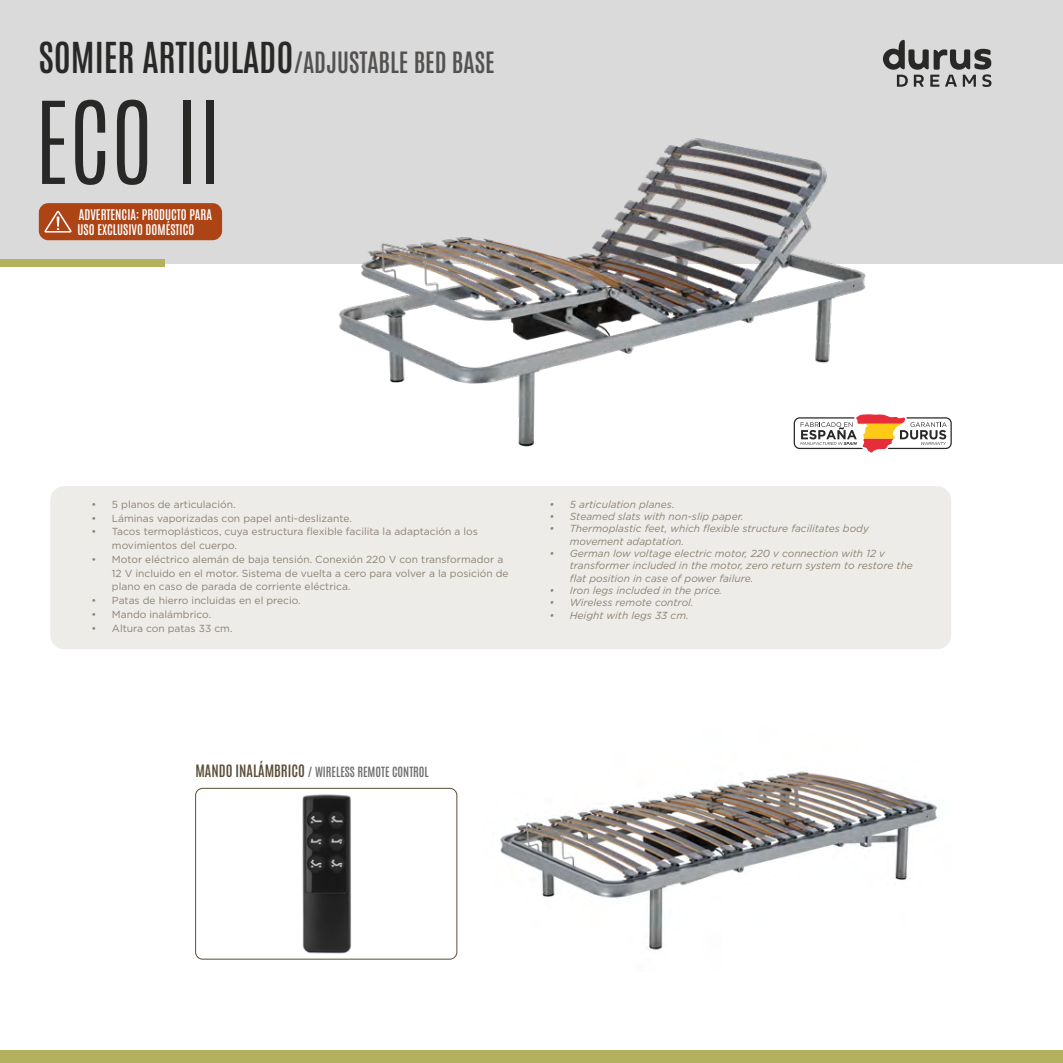
<style>
.page{position:relative;width:1063px;height:1063px;background:#fff}
.page>*{position:absolute;margin:0;border:0;box-sizing:border-box;transform-origin:0 0}
.t1{font:200 96.88px "Antonio";color:#282827}
.t2{font:600 25px "Antonio";color:#545251}
.t3{font:600 12.5px/15px "Antonio";color:#fff}
.t4{font:600 12px "Antonio";color:#706f6f}
.t5{font:10.25px/13.8px "Gotham";color:#5a4e3a}
.t6{font:italic 10.25px/12.2px "Gotham";color:#5a4e3a}
.s1{font-size:36.25px;color:#282827}
.s2{font-size:14.5px;color:#5a4e3a}
</style>
<div class="page">
<div style="left:0;top:0;width:1063px;height:263px;background:#dadada"></div>
<img style="left:500px;top:771px;width:437px;height:179px">
<svg style="left:883px;top:40px;width:109px;height:47px"></svg>
<div style="left:50px;top:486px;width:901px;height:163px;background:#eeece9;border-radius:14px"></div>
<img style="left:241px;top:138px;width:734px;height:309px">
<div style="left:0;top:1050px;width:1063px;height:13px;background:#b3b15d"></div>
<div style="left:0;top:259px;width:164px;height:8px;background:#b3b15d"></div>
<img style="left:293px;top:787px;width:66px;height:173px">
<div style="left:195px;top:788px;width:262px;height:171px;border:1px solid #5a4e3a;border-radius:7px"></div>
<svg style="left:794px;top:412px;width:158px;height:41px"></svg>
<div style="left:39px;top:203px;width:183px;height:37px;background:#ad4416;border-radius:9px"></div>
<svg style="left:44px;top:211px;width:28px;height:22px"></svg>
<h2 class="t2" style="left:39px;top:44px;width:457px"><span class="s1">SOMIER ARTICULADO</span>/ADJUSTABLE BED BASE</h2>
<h1 class="t1" style="left:35px;top:76px;width:189px">ECO II</h1>
<p class="t3" style="left:78px;top:207px;width:136px">ADVERTENCIA: PRODUCTO PARA<br>USO EXCLUSIVO DOMÉSTICO</p>
<p class="t5" style="left:91px;top:497px;width:146px">• 5 planos de articulación.</p>
<p class="t5" style="left:91px;top:511px;width:262px">• Láminas vaporizadas con papel anti-deslizante.</p>
<p class="t5" style="left:112px;top:525px;width:368px;text-indent:-21px">• Tacos termoplásticos, cuya estructura flexible facilita la adaptación a los movimientos del cuerpo.</p>
<p class="t5" style="left:112px;top:552px;width:398px;text-indent:-21px">• Motor eléctrico alemán de baja tensión. Conexión 220 V con transformador a<br>12 V incluido en el motor. Sistema de vuelta a cero para volver a la posición de plano en caso de parada de corriente eléctrica.</p>
<p class="t5" style="left:91px;top:593px;width:211px">• Patas de hierro incluidas en el precio.</p>
<p class="t5" style="left:91px;top:607px;width:121px">• Mando inalámbrico.</p>
<p class="t5" style="left:91px;top:621px;width:143px">• Altura con patas 33 cm.</p>
<p class="t6" style="left:549px;top:498px;width:127px">• 5 articulation planes.</p>
<p class="t6" style="left:549px;top:510px;width:196px">• Steamed slats with non-slip paper.</p>
<p class="t6" style="left:570px;top:522px;width:301px;text-indent:-21px">• Thermoplastic feet, which flexible structure facilitates body movement adaptation.</p>
<p class="t6" style="left:570px;top:547px;width:345px;text-indent:-21px">• German low voltage electric motor, 220 v connection with 12 v transformer included in the motor, zero return system to restore the flat position in case of power failure.</p>
<p class="t6" style="left:549px;top:584px;width:174px">• Iron legs included in the price.</p>
<p class="t6" style="left:549px;top:596px;width:146px">• Wireless remote control.</p>
<p class="t6" style="left:549px;top:609px;width:141px">• Height with legs 33 cm.</p>
<p class="t4" style="left:195px;top:764px;width:235px"><span class="s2">MANDO INALÁMBRICO</span> / WIRELESS REMOTE CONTROL</p>
</div>
